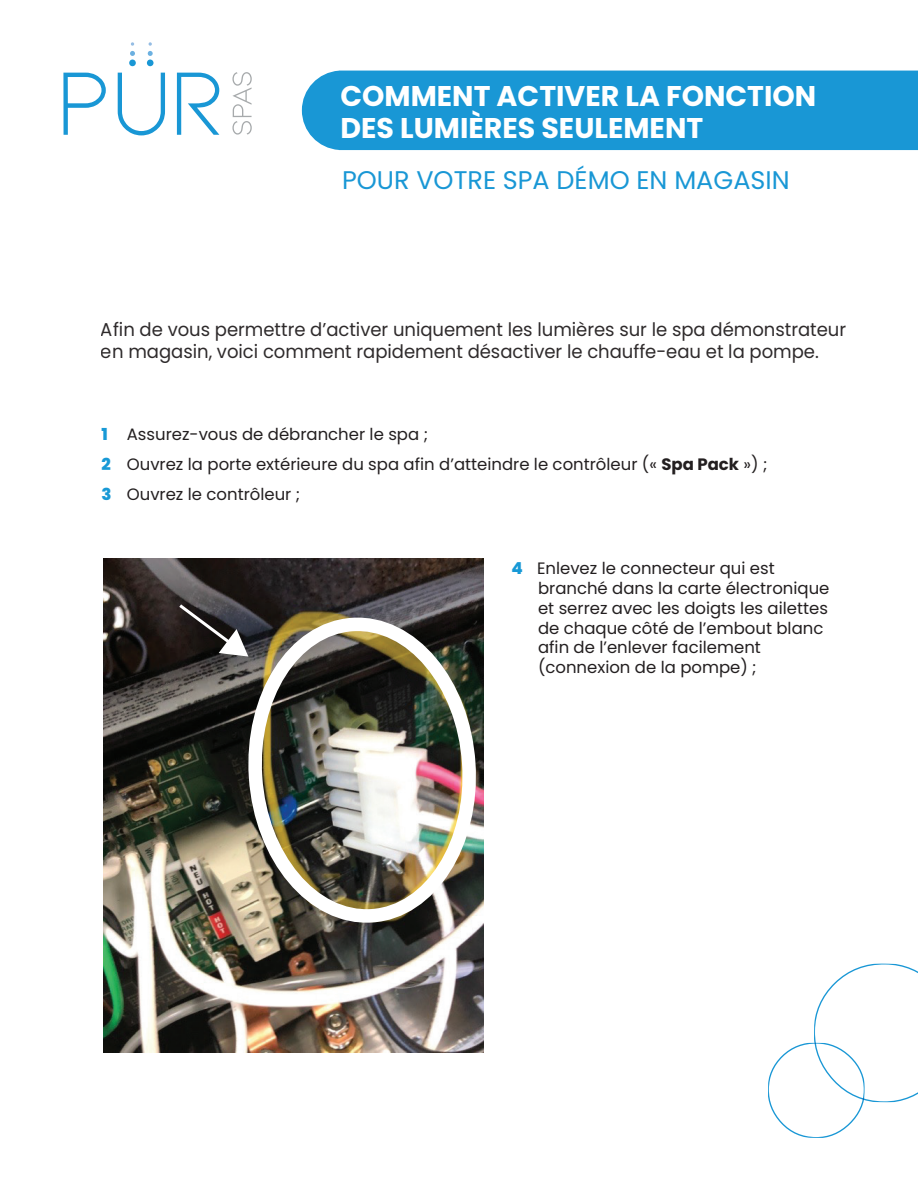
<style>
.page{position:relative;width:918px;height:1188px;background:#fff}
.page>*{position:absolute;margin:0;border:0;box-sizing:border-box;transform-origin:0 0}
.t1{font:700 28.5px/31.5px "Poppins";color:#fff}
.t2{font:25.5px "Poppins";color:#1997d5}
.t3{font:18.6px/22.4px "Poppins";color:#231f20}
.t4{font:16.5px/19.8px "Poppins";color:#231f20}
.s1{font-weight:800;color:#1899d6}
.s2{font-weight:700}
</style>
<div class="page">
<img style="left:103px;top:558px;width:381px;height:494px">
<img style="left:236px;top:606px;width:247px;height:328px">
<svg style="left:176px;top:601px;width:72px;height:56px;background:#474445"></svg>
<div style="left:302px;top:71px;width:616px;height:79px;background:#1997d5"></div>
<svg style="left:63px;top:73px;width:43px;height:62px"></svg>
<svg style="left:118px;top:73px;width:47px;height:62px"></svg>
<svg style="left:147px;top:42px;width:7px;height:24px"></svg>
<svg style="left:129px;top:42px;width:7px;height:24px"></svg>
<svg style="left:177px;top:73px;width:42px;height:62px"></svg>
<svg style="left:232px;top:72px;width:20px;height:63px"></svg>
<svg style="left:768px;top:963px;width:150px;height:175px"></svg>
<h1 class="t1" style="left:340px;top:81px;width:477px">COMMENT ACTIVER LA FONCTION<br>DES LUMIÈRES SEULEMENT</h1>
<h2 class="t2" style="left:342px;top:165px;width:449px">POUR VOTRE SPA DÉMO EN MAGASIN</h2>
<p class="t3" style="left:101px;top:318px;width:747px">Afin de vous permettre d’activer uniquement les lumières sur le spa démonstrateur en magasin, voici comment rapidement désactiver le chauffe-eau et la pompe.</p>
<p class="t4" style="left:101px;top:419px;width:668px;line-height:30.3px"><span class="s1">1</span> Assurez-vous de débrancher le spa ;<br><span class="s1">2</span> Ouvrez la porte extérieure du spa afin d’atteindre le contrôleur (« <span class="s2">Spa Pack</span> ») ;<br><span class="s1">3</span> Ouvrez le contrôleur ;</p>
<p class="t4" style="left:538px;top:559px;width:293px;text-indent:-26px"><span class="s1">4</span> Enlevez le connecteur qui est branché dans la carte électronique et serrez avec les doigts les ailettes de chaque côté de l’embout blanc afin de l’enlever facilement (connexion de la pompe) ;</p>
</div>
